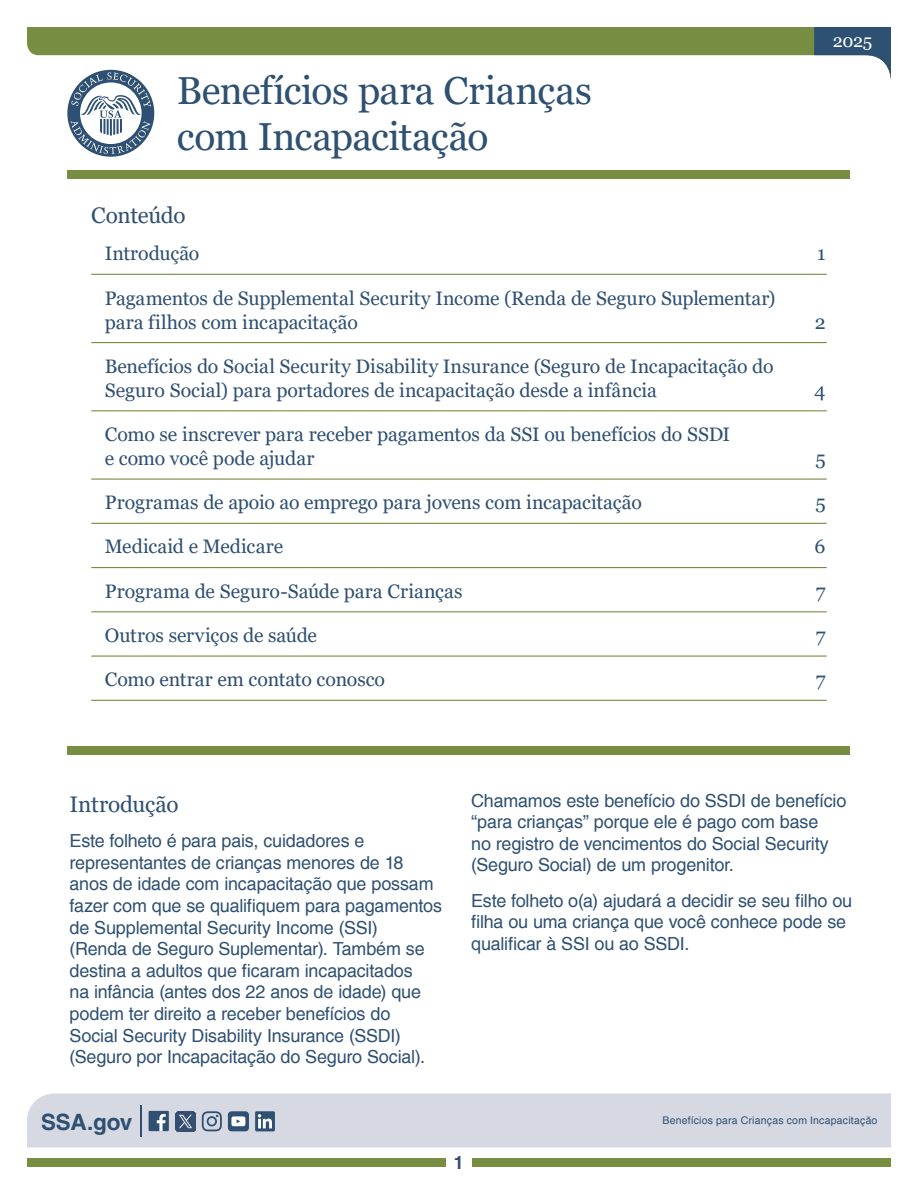
<style>
.page{position:relative;width:918px;height:1188px;background:#fff}
.page>*{position:absolute;margin:0;border:0;box-sizing:border-box;transform-origin:0 0}
.t1{font:39px/46.8px "Georgia";letter-spacing:-.015em;color:#2e5072}
.t2{font:22.5px "Georgia";letter-spacing:-.015em;color:#2e5072}
.t3{font:700 22.5px "Helvetica";letter-spacing:-.015em;color:#2e5072}
.t4{font:19.5px/24px "Georgia";letter-spacing:-.005em;color:#2e5072}
.t5{font:18px/21.6px "Helvetica";letter-spacing:-.01em;color:#2e5072}
.t6{font:18px "Georgia";color:#fff}
.t7{font:700 18px "Helvetica";color:#2e5072}
.t8{font:10.5px "Helvetica";letter-spacing:.02em;color:#2e5072}
</style>
<div class="page">
<div style="left:27px;top:1159px;width:419px;height:8px;background:#778d42"></div>
<div style="left:472px;top:1159px;width:419px;height:8px;background:#778d42"></div>
<div style="left:27px;top:1094px;width:864px;height:54px;background:#d6d9e2"></div>
<svg style="left:27px;top:27px;width:787px;height:45px;fill:#778d42"></svg>
<svg style="left:814px;top:27px;width:77px;height:53px"></svg>
<div style="left:68px;top:171px;width:782px;height:8px;background:#778d42"></div>
<hr style="left:140px;top:1105px;width:2px;height:32px;background:#2e5072">
<div style="left:149px;top:1111px;width:20px;height:20px;background:#2e5072"></div>
<svg style="left:157px;top:1114px;width:9px;height:17px"></svg>
<img style="left:175px;top:1112px;width:20px;height:19px">
<svg style="left:228px;top:1111px;width:21px;height:20px"></svg>
<svg style="left:202px;top:1111px;width:20px;height:20px"></svg>
<svg style="left:255px;top:1111px;width:20px;height:20px"></svg>
<div style="left:68px;top:746px;width:782px;height:8px;background:#778d42"></div>
<svg style="left:67px;top:70px;width:87px;height:87px"></svg>
<svg style="left:71px;top:72px;width:80px;height:82px"></svg>
<hr style="left:91px;top:274px;width:736px;height:1px;background:#778d42">
<hr style="left:91px;top:342px;width:736px;height:1px;background:#778d42">
<hr style="left:91px;top:410px;width:736px;height:1px;background:#778d42">
<hr style="left:91px;top:479px;width:736px;height:1px;background:#778d42">
<hr style="left:91px;top:523px;width:736px;height:1px;background:#778d42">
<hr style="left:91px;top:567px;width:736px;height:1px;background:#778d42">
<hr style="left:91px;top:611px;width:736px;height:1px;background:#778d42">
<hr style="left:91px;top:656px;width:736px;height:1px;background:#778d42">
<hr style="left:91px;top:700px;width:736px;height:1px;background:#778d42">
<h1 class="t1" style="left:177px;top:68px;width:416px">Benefícios para Crianças com Incapacitação</h1>
<p class="t6" style="left:833px;top:30px;width:41px">2025</p>
<p class="t2" style="left:91px;top:201px;width:96px">Conteúdo</p>
<p class="t4" style="left:105px;top:242px;width:96px">Introdução</p>
<p class="t4" style="left:817px;top:242px;width:10px">1</p>
<p class="t4" style="left:105px;top:286px;width:672px">Pagamentos de Supplemental Security Income (Renda de Seguro Suplementar) para filhos com incapacitação</p>
<p class="t4" style="left:815px;top:310px;width:12px">2</p>
<p class="t4" style="left:105px;top:354px;width:670px">Benefícios do Social Security Disability Insurance (Seguro de Incapacitação do<br>Seguro Social) para portadores de incapacitação desde a infância</p>
<p class="t4" style="left:105px;top:423px;width:627px">Como se inscrever para receber pagamentos da SSI ou benefícios do SSDI e como você pode ajudar</p>
<p class="t4" style="left:815px;top:378px;width:13px">4</p>
<p class="t4" style="left:815px;top:447px;width:12px">5</p>
<p class="t4" style="left:105px;top:491px;width:539px">Programas de apoio ao emprego para jovens com incapacitação</p>
<p class="t4" style="left:815px;top:491px;width:12px">5</p>
<p class="t4" style="left:105px;top:535px;width:180px">Medicaid e Medicare</p>
<p class="t4" style="left:815px;top:535px;width:13px">6</p>
<p class="t4" style="left:105px;top:579px;width:359px">Programa de Seguro-Saúde para Crianças</p>
<p class="t4" style="left:816px;top:579px;width:11px">7</p>
<p class="t4" style="left:105px;top:624px;width:214px">Outros serviços de saúde</p>
<p class="t4" style="left:816px;top:624px;width:11px">7</p>
<p class="t4" style="left:105px;top:668px;width:282px">Como entrar em contato conosco</p>
<p class="t4" style="left:816px;top:668px;width:11px">7</p>
<p class="t2" style="left:70px;top:791px;width:111px">Introdução</p>
<p class="t5" style="left:70px;top:831px;width:374px">Este folheto é para pais, cuidadores e representantes de crianças menores de 18 anos de idade com incapacitação que possam fazer com que se qualifiquem para pagamentos de Supplemental Security Income (SSI)<br>(Renda de Seguro Suplementar). Também se destina a adultos que ficaram incapacitados<br>na infância (antes dos 22 anos de idade) que podem ter direito a receber benefícios do Social Security Disability Insurance (SSDI) (Seguro por Incapacitação do Seguro Social).</p>
<p class="t5" style="left:471px;top:790px;width:377px">Chamamos este benefício do SSDI de benefício “para crianças” porque ele é pago com base<br>no registro de vencimentos do Social Security (Seguro Social) de um progenitor.</p>
<p class="t5" style="left:471px;top:890px;width:383px">Este folheto o(a) ajudará a decidir se seu filho ou filha ou uma criança que você conhece pode se qualificar à SSI ou ao SSDI.</p>
<p class="t3" style="left:41px;top:1108px;width:93px">SSA.gov</p>
<p class="t8" style="left:663px;top:1115px;width:216px">Benefícios para Crianças com Incapacitação</p>
<p class="t7" style="left:454px;top:1152px;width:12px">1</p>
</div>
